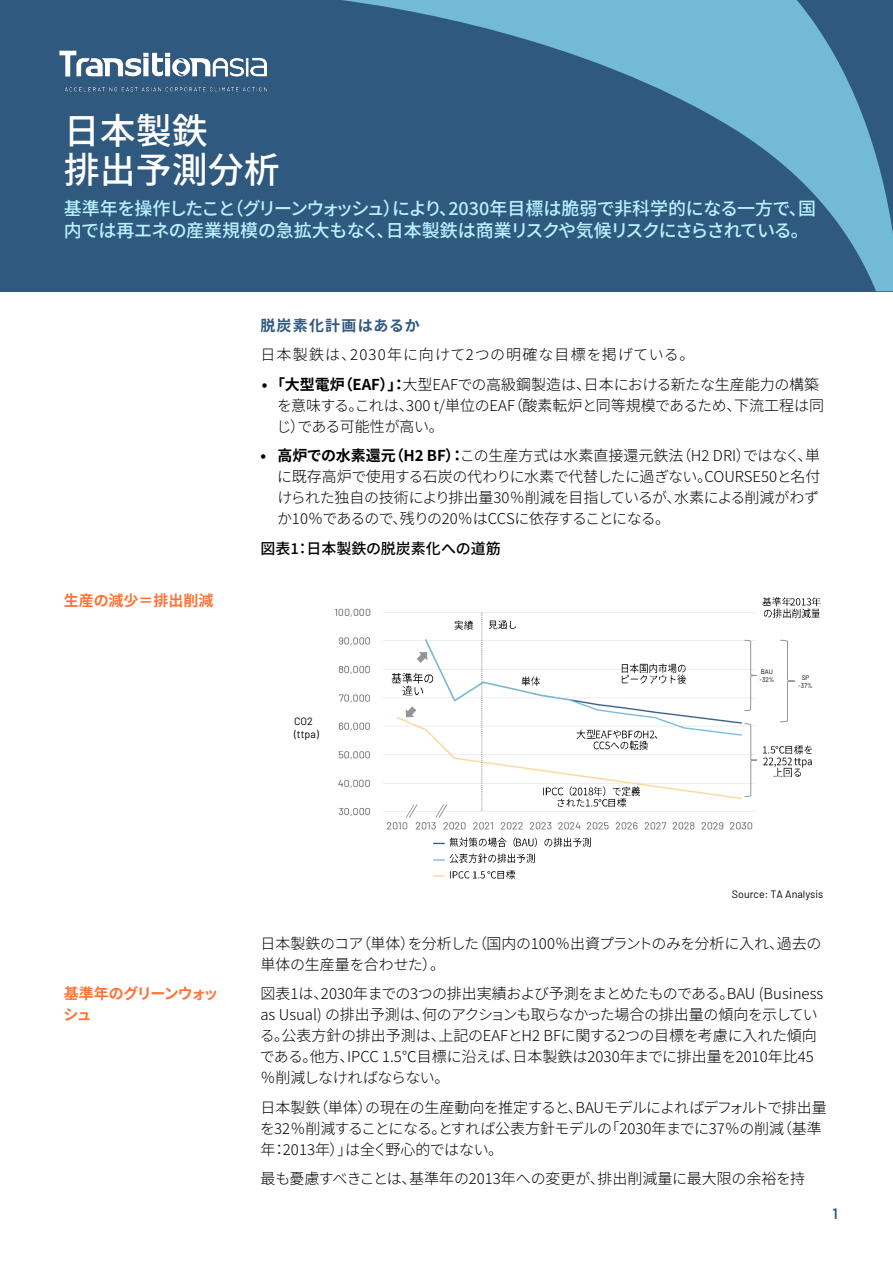
<style>
.page{position:relative;width:893px;height:1263px;background:#fff}
.page>*{position:absolute;margin:0;border:0;box-sizing:border-box;transform-origin:0 0}
.t1{font:500 36px/39px "Source Han Sans JP";color:#fff}
.t2{font:500 18px/21.6px "Source Han Sans JP";letter-spacing:-.035em;color:#b8f2ff}
.t3{font:300 15px/21px "Source Han Sans JP";letter-spacing:-.01em;color:#000}
.t4{font:300 15px "Source Han Sans JP";letter-spacing:.075em;color:#000}
.t5{font:500 15px "Source Han Sans JP";color:#000}
.t6{font:700 15px/21px "Source Han Sans JP";letter-spacing:-.095em;color:#ff7336}
.t7{font:700 15px "Source Han Sans JP";letter-spacing:.08em;color:#305980}
.t8{font:700 15px "Source Han Sans JP";letter-spacing:-.005em;color:#ff7336}
.t9{font:600 15px "Barlow";color:#305980}
.t10{font:10.65px/12.8px "Barlow";color:#000}
.t11{font:6.6px/7.8px "Barlow";color:#000}
.s1{font-weight:700}
</style>
<div class="page">
<div style="left:0;top:0;width:893px;height:291px;background:#305980"></div>
<svg style="left:342px;top:0;width:551px;height:291px"></svg>
<img style="left:59px;top:50px;width:208px;height:42px">
<img style="left:334px;top:608px;width:422px;height:269px">
<svg style="left:744px;top:640px;width:13px;height:71px"></svg>
<svg style="left:780px;top:640px;width:15px;height:82px"></svg>
<img style="left:762px;top:597px;width:29px;height:8px">
<img style="left:791px;top:598px;width:20px;height:7px">
<img style="left:811px;top:597px;width:10px;height:8px">
<img style="left:763px;top:605px;width:58px;height:14px">
<img style="left:391px;top:670px;width:54px;height:15px">
<img style="left:402px;top:682px;width:32px;height:16px">
<img style="left:620px;top:660px;width:76px;height:12px">
<img style="left:620px;top:672px;width:76px;height:13px">
<img style="left:577px;top:727px;width:19px;height:13px">
<img style="left:596px;top:727px;width:16px;height:11px">
<img style="left:612px;top:727px;width:10px;height:11px">
<img style="left:622px;top:727px;width:11px;height:11px">
<img style="left:633px;top:727px;width:10px;height:11px">
<img style="left:643px;top:727px;width:12px;height:11px">
<img style="left:655px;top:727px;width:18px;height:13px">
<img style="left:593px;top:738px;width:17px;height:14px">
<img style="left:610px;top:738px;width:47px;height:14px">
<img style="left:543px;top:784px;width:20px;height:14px">
<img style="left:563px;top:784px;width:9px;height:11px">
<img style="left:572px;top:784px;width:21px;height:11px">
<img style="left:593px;top:784px;width:57px;height:14px">
<img style="left:557px;top:795px;width:28px;height:14px">
<img style="left:585px;top:795px;width:13px;height:14px">
<img style="left:598px;top:795px;width:10px;height:14px">
<img style="left:608px;top:795px;width:28px;height:14px">
<svg style="left:744px;top:723px;width:13px;height:74px"></svg>
<img style="left:763px;top:746px;width:12px;height:7px">
<img style="left:775px;top:746px;width:9px;height:7px">
<img style="left:784px;top:745px;width:28px;height:8px">
<img style="left:763px;top:753px;width:30px;height:13px">
<img style="left:794px;top:753px;width:18px;height:13px">
<img style="left:773px;top:765px;width:38px;height:13px">
<svg style="left:405px;top:801px;width:15px;height:20px"></svg>
<svg style="left:434px;top:801px;width:16px;height:20px"></svg>
<svg style="left:482px;top:612px;width:1px;height:199px"></svg>
<img style="left:488px;top:617px;width:38px;height:14px">
<img style="left:521px;top:673px;width:28px;height:14px">
<img style="left:455px;top:617px;width:28px;height:14px">
<svg style="left:417px;top:652px;width:10px;height:11px"></svg>
<svg style="left:405px;top:706px;width:11px;height:11px"></svg>
<div style="left:445px;top:834px;width:239px;height:18px;background:#fff"></div>
<img style="left:449px;top:837px;width:67px;height:11px">
<img style="left:516px;top:838px;width:18px;height:9px">
<img style="left:534px;top:837px;width:57px;height:11px">
<div style="left:445px;top:850px;width:239px;height:16px;background:#fff"></div>
<img style="left:449px;top:853px;width:86px;height:11px">
<div style="left:445px;top:867px;width:239px;height:15px;background:#fff"></div>
<img style="left:450px;top:871px;width:36px;height:8px">
<img style="left:487px;top:871px;width:9px;height:8px">
<img style="left:497px;top:870px;width:18px;height:10px">
<h1 class="t1" style="left:64px;top:112px;width:217px">日本製鉄<br>排出予測分析</h1>
<p class="t2" style="left:64px;top:198px;width:754px">基準年を操作したこと（グリーンウォッシュ）により、2030年目標は脆弱で非科学的になる一方で、国内では再エネの産業規模の急拡大もなく、日本製鉄は商業リスクや気候リスクにさらされている。</p>
<p class="t8" style="left:64px;top:592px;width:151px">生産の減少＝排出削減</p>
<p class="t7" style="left:260px;top:317px;width:161px">脱炭素化計画はあるか</p>
<p class="t4" style="left:260px;top:346px;width:435px">日本製鉄は、2030年に向けて2つの明確な目標を掲げている。</p>
<p class="t3" style="left:276px;top:374px;width:549px;text-indent:-15px"><span class="s1">• 「大型電炉（EAF）」：</span>大型EAFでの高級鋼製造は、日本における新たな生産能力の構築を意味する。これは、300 t/単位のEAF（酸素転炉と同等規模であるため、下流工程は同じ）である可能性が高い。</p>
<p class="t3" style="left:277px;top:446px;width:545px;text-align:justify;text-indent:-17px"><span class="s1">• 高炉での水素還元（H2 BF）：</span>この生産方式は水素直接還元鉄法（H2 DRI）ではなく、単に既存高炉で使用する石炭の代わりに水素で代替したに過ぎない。COURSE50と名付けられた独自の技術により排出量30％削減を目指しているが、水素による削減がわずか10％であるので、残りの20％はCCSに依存することになる。</p>
<p class="t5" style="left:260px;top:540px;width:242px">図表1：日本製鉄の脱炭素化への道筋</p>
<p class="t10" style="left:294px;top:714px;width:26px">CO2 (ttpa)</p>
<p class="t11" style="left:759px;top:667px;width:16px">BAU -32%</p>
<p class="t11" style="left:798px;top:673px;width:16px;text-align:center">SP -37%</p>
<p class="t6" style="left:64px;top:983px;width:157px">基準年のグリーンウォッシュ</p>
<p class="t10" style="left:732px;top:887px;width:93px">Source: TA Analysis</p>
<p class="t3" style="left:260px;top:933px;width:563px">日本製鉄のコア（単体）を分析した（国内の100％出資プラントのみを分析に入れ、過去の単体の生産量を合わせた）。</p>
<p class="t3" style="left:260px;top:984px;width:565px">図表1は、2030年までの3つの排出実績および予測をまとめたものである。BAU (Business as Usual) の排出予測は、何のアクションも取らなかった場合の排出量の傾向を示している。公表方針の排出予測は、上記のEAFとH2 BFに関する2つの目標を考慮に入れた傾向である。他方、IPCC 1.5℃目標に沿えば、日本製鉄は2030年までに排出量を2010年比45％削減しなければならない。</p>
<p class="t3" style="left:260px;top:1097px;width:568px">日本製鉄（単体）の現在の生産動向を推定すると、BAUモデルによればデフォルトで排出量を32％削減することになる。とすれば公表方針モデルの「2030年までに37％の削減（基準年：2013年）」は全く野心的ではない。</p>
<p class="t3" style="left:260px;top:1169px;width:546px">最も憂慮すべきことは、基準年の2013年への変更が、排出削減量に最大限の余裕を持</p>
<p class="t9" style="left:833px;top:1202px;width:7px">1</p>
</div>
